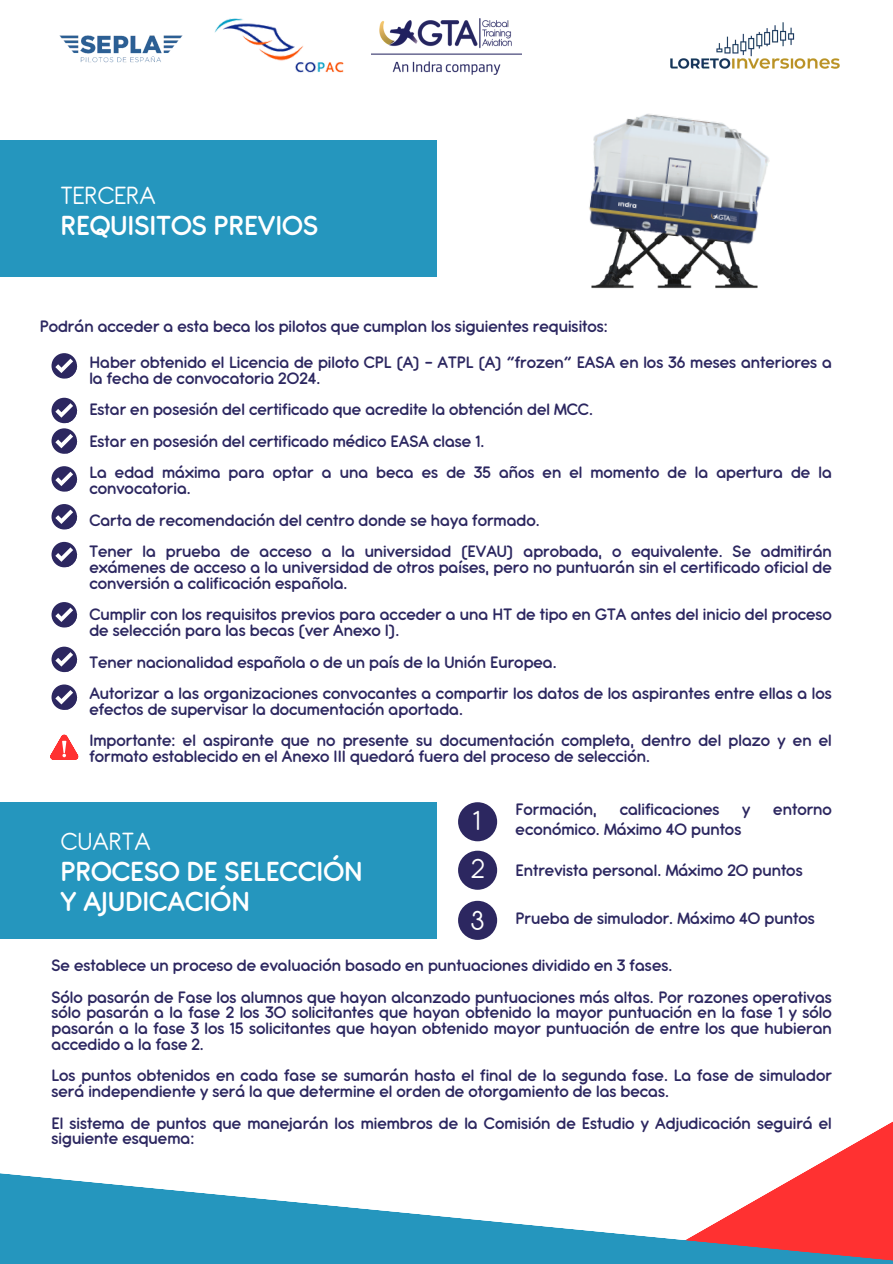
<style>
.page{position:relative;width:893px;height:1264px;background:#fff}
.page>*{position:absolute;margin:0;border:0;box-sizing:border-box;transform-origin:0 0}
.t1{font:600 30px/30.3px "Antipasto Pro";color:#fff}
.t2{font:30px "Antipasto";color:#fff}
.t3{font:27px "Antipasto";color:#fff}
.t4{font:600 18px/15.8px "Antipasto Pro";color:#2c2760}
</style>
<div class="page">
<svg style="left:807px;top:1122px;width:85px;height:49px"></svg>
<svg style="left:0;top:1171px;width:892px;height:92px"></svg>
<div style="left:0;top:141px;width:436px;height:136px;background:#2596be"></div>
<svg style="left:51px;top:353px;width:26px;height:25px"></svg>
<svg style="left:55px;top:358px;width:23px;height:20px"></svg>
<svg style="left:50px;top:734px;width:29px;height:25px"></svg>
<div style="left:0;top:802px;width:436px;height:136px;background:#2596be"></div>
<div style="left:51px;top:398px;width:26px;height:25px;background:#2c2760;border-radius:50%"></div>
<svg style="left:55px;top:403px;width:23px;height:20px"></svg>
<svg style="left:51px;top:428px;width:26px;height:26px"></svg>
<svg style="left:55px;top:434px;width:23px;height:19px"></svg>
<svg style="left:51px;top:466px;width:26px;height:25px"></svg>
<svg style="left:55px;top:471px;width:23px;height:20px"></svg>
<svg style="left:51px;top:504px;width:26px;height:25px"></svg>
<svg style="left:55px;top:509px;width:23px;height:20px"></svg>
<div style="left:51px;top:542px;width:26px;height:25px;background:#2c2760;border-radius:50%"></div>
<svg style="left:55px;top:547px;width:23px;height:20px"></svg>
<svg style="left:51px;top:602px;width:26px;height:25px"></svg>
<svg style="left:55px;top:607px;width:23px;height:20px"></svg>
<svg style="left:51px;top:646px;width:26px;height:26px"></svg>
<svg style="left:55px;top:652px;width:23px;height:20px"></svg>
<svg style="left:51px;top:684px;width:26px;height:26px"></svg>
<svg style="left:55px;top:690px;width:23px;height:19px"></svg>
<div style="left:458px;top:802px;width:39px;height:39px;background:#2c2760;border-radius:50%"></div>
<div style="left:458px;top:850px;width:39px;height:39px;background:#2c2760;border-radius:50%"></div>
<div style="left:458px;top:900px;width:39px;height:39px;background:#2c2760;border-radius:50%"></div>
<img style="left:670px;top:22px;width:170px;height:47px">
<img style="left:214px;top:18px;width:130px;height:55px">
<img style="left:59px;top:35px;width:124px;height:28px">
<img style="left:372px;top:18px;width:149px;height:57px">
<img style="left:591px;top:250px;width:167px;height:39px">
<img style="left:589px;top:62px;width:218px;height:188px">
<p class="t3" style="left:61px;top:180px;width:97px">TERCERA</p>
<p class="t1" style="left:61px;top:213px;width:259px">REQUISITOS PREVIOS</p>
<p class="t4" style="left:40px;top:320px;width:570px">Podrán acceder a esta beca los pilotos que cumplan los siguientes requisitos:</p>
<p class="t4" style="left:89px;top:356px;width:744px">Haber obtenido el Licencia de piloto CPL (A) - ATPL (A) “frozen” EASA en los 36 meses anteriores a la fecha de convocatoria 2024.</p>
<p class="t4" style="left:89px;top:403px;width:505px">Estar en posesión del certificado que acredite la obtención del MCC.</p>
<p class="t4" style="left:89px;top:435px;width:397px">Estar en posesión del certificado médico EASA clase 1.</p>
<p class="t4" style="left:89px;top:466px;width:744px">La edad máxima para optar a una beca es de 35 años en el momento de la apertura de la convocatoria.</p>
<p class="t4" style="left:89px;top:513px;width:452px">Carta de recomendación del centro donde se haya formado.</p>
<h2 class="t4" style="left:89px;top:545px;width:744px;text-align:justify">Tener la prueba de acceso a la universidad (EVAU) aprobada, o equivalente. Se admitirán exámenes de acceso a la universidad de otros países, pero no puntuarán sin el certificado oficial de conversión a calificación española.</h2>
<h1 class="t4" style="left:89px;top:608px;width:744px">Cumplir con los requisitos previos para acceder a una HT de tipo en GTA antes del inicio del proceso de selección para las becas (ver Anexo I).</h1>
<p class="t4" style="left:89px;top:655px;width:469px">Tener nacionalidad española o de un país de la Unión Europea.</p>
<p class="t4" style="left:89px;top:687px;width:744px">Autorizar a las organizaciones convocantes a compartir los datos de los aspirantes entre ellas a los efectos de supervisar la documentación aportada.</p>
<p class="t4" style="left:89px;top:734px;width:744px">Importante: el aspirante que no presente su documentación completa, dentro del plazo y en el formato establecido en el Anexo III quedará fuera del proceso de selección.</p>
<p class="t3" style="left:61px;top:825px;width:92px">CUARTA</p>
<p class="t1" style="left:61px;top:858px;width:303px">PROCESO DE SELECCIÓN<br>Y AJUDICACIÓN</p>
<p class="t2" style="left:472px;top:802px;width:9px">1</p>
<p class="t2" style="left:470px;top:851px;width:16px">2</p>
<p class="t2" style="left:470px;top:902px;width:16px">3</p>
<p class="t4" style="left:515px;top:802px;width:83px">Formación,</p>
<p class="t4" style="left:619px;top:802px;width:101px">calificaciones</p>
<p class="t4" style="left:742px;top:802px;width:10px">y</p>
<p class="t4" style="left:773px;top:802px;width:60px">entorno</p>
<p class="t4" style="left:515px;top:823px;width:227px">económico. Máximo 40 puntos</p>
<p class="t4" style="left:515px;top:863px;width:288px">Entrevista personal. Máximo 20 puntos</p>
<p class="t4" style="left:515px;top:911px;width:300px">Prueba de simulador. Máximo 40 puntos</p>
<p class="t4" style="left:51px;top:958px;width:622px">Se establece un proceso de evaluación basado en puntuaciones dividido en 3 fases.</p>
<p class="t4" style="left:51px;top:990px;width:781px;text-align:justify">Sólo pasarán de Fase los alumnos que hayan alcanzado puntuaciones más altas. Por razones operativas sólo pasarán a la fase 2 los 30 solicitantes que hayan obtenido la mayor puntuación en la fase 1 y sólo pasarán a la fase 3 los 15 solicitantes que hayan obtenido mayor puntuación de entre los que hubieran accedido a la fase 2.</p>
<p class="t4" style="left:51px;top:1069px;width:781px">Los puntos obtenidos en cada fase se sumarán hasta el final de la segunda fase. La fase de simulador será independiente y será la que determine el orden de otorgamiento de las becas.</p>
<p class="t4" style="left:51px;top:1116px;width:781px">El sistema de puntos que manejarán los miembros de la Comisión de Estudio y Adjudicación seguirá el siguiente esquema:</p>
</div>
